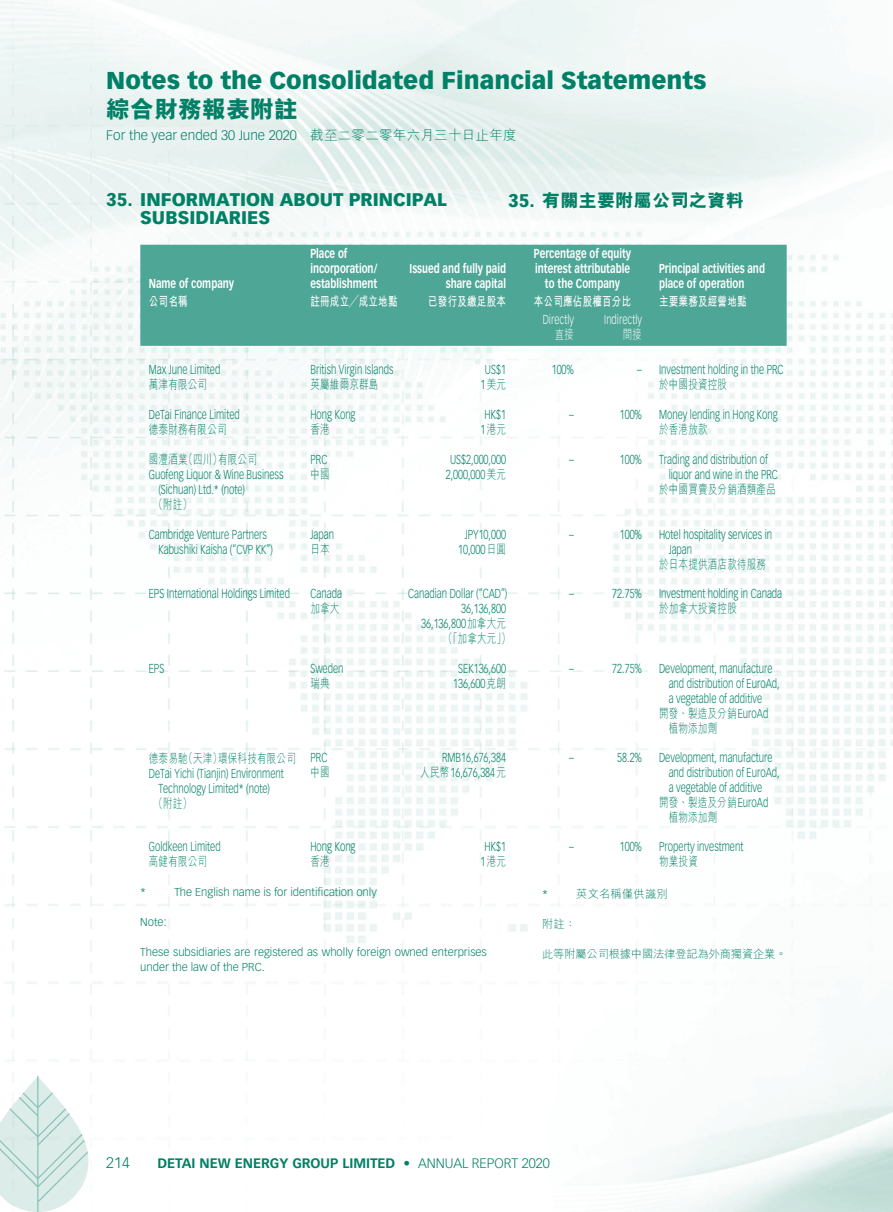
<style>
.page{position:relative;width:893px;height:1212px;background:#fff}
.page>*{position:absolute;margin:0;border:0;box-sizing:border-box;transform-origin:0 0}
.t1{font:900 24px "Vectora LT Std";color:#008066}
.t2{font:800 24px "M Hei HK";color:#008066}
.t3{font:900 18px/18px "Vectora LT Std";color:#008066}
.t4{font:800 18px "M Hei HK";letter-spacing:.02em;color:#008066}
.t5{font:300 15px "Vectora LT Std";color:#008066}
.t6{font:700 13.5px "Vectora LT Std";color:#008066}
.t7{font:300 13.5px "Vectora LT Std";color:#008066}
.t8{font:300 12.75px/15px "Vectora LT Std";color:#008066;scale:.75 1}
.t9{font:300 12.75px/15px "M Hei HK";letter-spacing:.02em;color:#008066;scale:.75 1}
.t10{font:700 12.75px/15px "Vectora LT Std";color:#fff;scale:.75 1}
.t11{font:700 12.75px "M Hei HK";letter-spacing:.02em;color:#fff;scale:.75 1}
.t12{font:300 12.75px "Vectora LT Std";color:#fff;scale:.75 1}
.t13{font:300 12.75px "M Hei HK";color:#fff;scale:.75 1}
.t14{font:300 11.25px/15px "Vectora LT Std";color:#008066}
.t15{font:300 11.25px "M Hei HK";letter-spacing:-.015em;color:#008066}
.t16{font:300 11.25px "M Hei HK";letter-spacing:.02em;color:#008066}
.s1{font-family:"M Hei HK"}
.s2{font-family:"Vectora LT Std";font-weight:900}
.s3{font-family:"Vectora LT Std"}
.s4{font-weight:300}
</style>
<div class="page">
<img style="left:0;top:0;width:893px;height:1212px">
<svg style="left:0;top:1076px;width:88px;height:136px"></svg>
<div style="left:140px;top:245px;width:647px;height:101px;background:#4ea696"></div>
<h1 class="t1" style="left:106px;top:66px;width:602px">Notes to the Consolidated Financial Statements</h1>
<h1 class="t2" style="left:106px;top:97px;width:193px">綜合財務報表附註</h1>
<p class="t7" style="left:106px;top:127px;width:412px">For the year ended 30 June 2020 <span class="s1">截至二零二零年六月三十日止年度</span></p>
<h2 class="t3" style="left:140px;top:191px;width:308px;text-indent:-34px">35. INFORMATION ABOUT PRINCIPAL<br>SUBSIDIARIES</h2>
<h2 class="t4" style="left:508px;top:192px;width:237px"><span class="s2">35.</span> 有關主要附屬公司之資料</h2>
<p class="t10" style="left:149px;top:275px;width:115px">Name of company</p>
<p class="t10" style="left:310px;top:245px;width:91px">Place of incorporation/ establishment</p>
<p class="t10" style="left:409px;top:260px;width:130px;text-align:right">Issued and fully paid share capital</p>
<p class="t10" style="left:534px;top:245px;width:131px;text-align:center">Percentage of equity interest attributable to the Company</p>
<p class="t10" style="left:659px;top:260px;width:143px">Principal activities and place of operation</p>
<p class="t11" style="left:149px;top:292px;width:53px">公司名稱</p>
<p class="t11" style="left:310px;top:292px;width:118px">註冊成立╱成立地點</p>
<p class="t11" style="left:428px;top:292px;width:105px">已發行及繳足股本</p>
<p class="t11" style="left:534px;top:292px;width:131px">本公司應佔股權百分比</p>
<p class="t11" style="left:659px;top:292px;width:118px">主要業務及經營地點</p>
<p class="t12" style="left:543px;top:312px;width:43px">Directly</p>
<p class="t12" style="left:604px;top:312px;width:52px">Indirectly</p>
<p class="t13" style="left:555px;top:328px;width:27px">直接</p>
<p class="t13" style="left:623px;top:328px;width:27px">間接</p>
<p class="t8" style="left:149px;top:362px;width:97px">Max June Limited</p>
<p class="t8" style="left:310px;top:362px;width:112px">British Virgin Islands</p>
<p class="t8" style="left:485px;top:362px;width:30px">US$1</p>
<p class="t8" style="left:552px;top:362px;width:31px">100%</p>
<p class="t8" style="left:637px;top:362px;width:197px">– Investment holding in the PRC</p>
<p class="t9" style="left:149px;top:377px;width:79px">萬津有限公司</p>
<p class="t9" style="left:310px;top:377px;width:92px">英屬維爾京群島</p>
<p class="t9" style="left:481px;top:377px;width:35px"><span class="s3">1</span>美元</p>
<p class="t9" style="left:659px;top:377px;width:92px">於中國投資控股</p>
<p class="t8" style="left:149px;top:407px;width:123px">DeTai Finance Limited</p>
<p class="t8" style="left:310px;top:407px;width:62px">Hong Kong</p>
<p class="t8" style="left:485px;top:407px;width:30px">HK$1</p>
<p class="t8" style="left:569px;top:407px;width:8px">–</p>
<p class="t8" style="left:620px;top:407px;width:31px">100%</p>
<p class="t8" style="left:659px;top:407px;width:160px">Money lending in Hong Kong</p>
<p class="t9" style="left:149px;top:422px;width:105px">德泰財務有限公司</p>
<p class="t9" style="left:310px;top:422px;width:27px">香港</p>
<p class="t9" style="left:481px;top:422px;width:35px"><span class="s3">1</span>港元</p>
<p class="t9" style="left:659px;top:422px;width:66px">於香港放款</p>
<p class="t9" style="left:149px;top:452px;width:146px">國灃酒業（四川）有限公司</p>
<p class="t8" style="left:158px;top:467px;width:168px;text-indent:-10px">Guofeng Liquor &amp; Wine Business (Sichuan) Ltd.* (note)</p>
<p class="t9" style="left:154px;top:497px;width:53px">（附註）</p>
<p class="t8" style="left:446px;top:452px;width:82px;text-align:center">US$2,000,000<br>2,000,000<span class="s1">美元</span></p>
<p class="t8" style="left:569px;top:452px;width:8px">–</p>
<p class="t8" style="left:620px;top:452px;width:31px">100%</p>
<p class="t8" style="left:669px;top:452px;width:147px;text-indent:-10px">Trading and distribution of liquor and wine in the PRC</p>
<p class="t9" style="left:659px;top:481px;width:157px">於中國買賣及分銷酒類產品</p>
<p class="t8" style="left:310px;top:452px;width:24px">PRC</p>
<p class="t9" style="left:310px;top:466px;width:27px">中國</p>
<p class="t8" style="left:158px;top:527px;width:154px;text-indent:-10px">Cambridge Venture Partners<br>Kabushiki Kaisha (“CVP KK”)</p>
<p class="t8" style="left:310px;top:527px;width:33px">Japan</p>
<p class="t9" style="left:310px;top:541px;width:27px">日本</p>
<p class="t8" style="left:149px;top:586px;width:190px">EPS International Holdings Limited</p>
<p class="t8" style="left:310px;top:586px;width:44px">Canada</p>
<p class="t9" style="left:310px;top:601px;width:40px">加拿大</p>
<p class="t8" style="left:149px;top:661px;width:22px">EPS</p>
<p class="t8" style="left:310px;top:661px;width:46px">Sweden</p>
<p class="t9" style="left:310px;top:675px;width:27px">瑞典</p>
<p class="t9" style="left:149px;top:750px;width:198px">德泰易馳（天津）環保科技有限公司</p>
<p class="t8" style="left:149px;top:766px;width:181px">DeTai Yichi (Tianjin) Environment<br>Technology Limited* (note)</p>
<p class="t9" style="left:154px;top:795px;width:53px">（附註）</p>
<p class="t8" style="left:149px;top:839px;width:97px">Goldkeen Limited</p>
<p class="t9" style="left:149px;top:854px;width:79px">高健有限公司</p>
<p class="t8" style="left:310px;top:750px;width:24px">PRC</p>
<p class="t9" style="left:310px;top:764px;width:27px">中國</p>
<p class="t8" style="left:310px;top:839px;width:62px">Hong Kong</p>
<p class="t9" style="left:310px;top:854px;width:27px">香港</p>
<p class="t8" style="left:458px;top:527px;width:65px;text-align:center">JPY10,000<br>10,000<span class="s1">日圓</span></p>
<p class="t8" style="left:569px;top:527px;width:8px">–</p>
<p class="t8" style="left:620px;top:527px;width:31px">100%</p>
<p class="t8" style="left:669px;top:527px;width:139px;text-indent:-10px">Hotel hospitality services in<br>Japan</p>
<p class="t9" style="left:659px;top:556px;width:144px">於日本提供酒店款待服務</p>
<p class="t8" style="left:408px;top:586px;width:134px;text-align:right">Canadian Dollar (“CAD”)<br>36,136,800<br>36,136,800<span class="s1">加拿大元</span></p>
<p class="t9" style="left:443px;top:631px;width:92px">（「加拿大元」）</p>
<p class="t8" style="left:569px;top:586px;width:8px">–</p>
<p class="t8" style="left:612px;top:586px;width:41px">72.75%</p>
<p class="t8" style="left:659px;top:586px;width:166px">Investment holding in Canada</p>
<p class="t9" style="left:659px;top:601px;width:105px">於加拿大投資控股</p>
<p class="t8" style="left:453px;top:661px;width:72px;text-align:center">SEK136,600<br>136,600<span class="s1">克朗</span></p>
<p class="t8" style="left:569px;top:661px;width:8px">–</p>
<p class="t8" style="left:612px;top:661px;width:41px">72.75%</p>
<p class="t8" style="left:669px;top:661px;width:150px;text-indent:-10px">Development, manufacture and distribution of EuroAd, a vegetable of additive</p>
<p class="t9" style="left:669px;top:705px;width:134px;text-indent:-10px">開發、製造及分銷<span class="s3">EuroAd</span>植物添加劑</p>
<p class="t8" style="left:420px;top:750px;width:116px;text-align:right">RMB16,676,384<br><span class="s1">人民幣</span>16,676,384<span class="s1">元</span></p>
<p class="t8" style="left:569px;top:750px;width:8px">–</p>
<p class="t8" style="left:617px;top:750px;width:35px">58.2%</p>
<p class="t8" style="left:669px;top:750px;width:150px;text-indent:-10px">Development, manufacture and distribution of EuroAd, a vegetable of additive</p>
<p class="t9" style="left:669px;top:794px;width:134px;text-indent:-10px">開發、製造及分銷<span class="s3">EuroAd</span>植物添加劑</p>
<p class="t8" style="left:485px;top:839px;width:30px">HK$1</p>
<p class="t9" style="left:481px;top:854px;width:35px"><span class="s3">1</span>港元</p>
<p class="t8" style="left:569px;top:839px;width:8px">–</p>
<p class="t8" style="left:620px;top:839px;width:31px">100%</p>
<p class="t8" style="left:659px;top:839px;width:114px">Property investment</p>
<p class="t9" style="left:659px;top:854px;width:53px">物業投資</p>
<p class="t14" style="left:140px;top:885px;width:24px">* T</p>
<p class="t14" style="left:180px;top:885px;width:198px">he English name is for identification only</p>
<p class="t14" style="left:140px;top:915px;width:28px">Note:</p>
<p class="t14" style="left:140px;top:945px;width:348px">These subsidiaries are registered as wholly foreign owned enterprises under the law of the PRC.</p>
<p class="t14" style="left:542px;top:886px;width:7px">*</p>
<p class="t16" style="left:576px;top:888px;width:93px">英文名稱僅供識別</p>
<p class="t15" style="left:542px;top:918px;width:35px">附註：</p>
<p class="t15" style="left:542px;top:948px;width:246px">此等附屬公司根據中國法律登記為外商獨資企業。</p>
<p class="t5" style="left:106px;top:1154px;width:25px">214</p>
<p class="t6" style="left:157px;top:1154px;width:394px">DeTai New En ergy Group Limited • <span class="s4">ANNUAL Report 2020</span></p>
</div>
